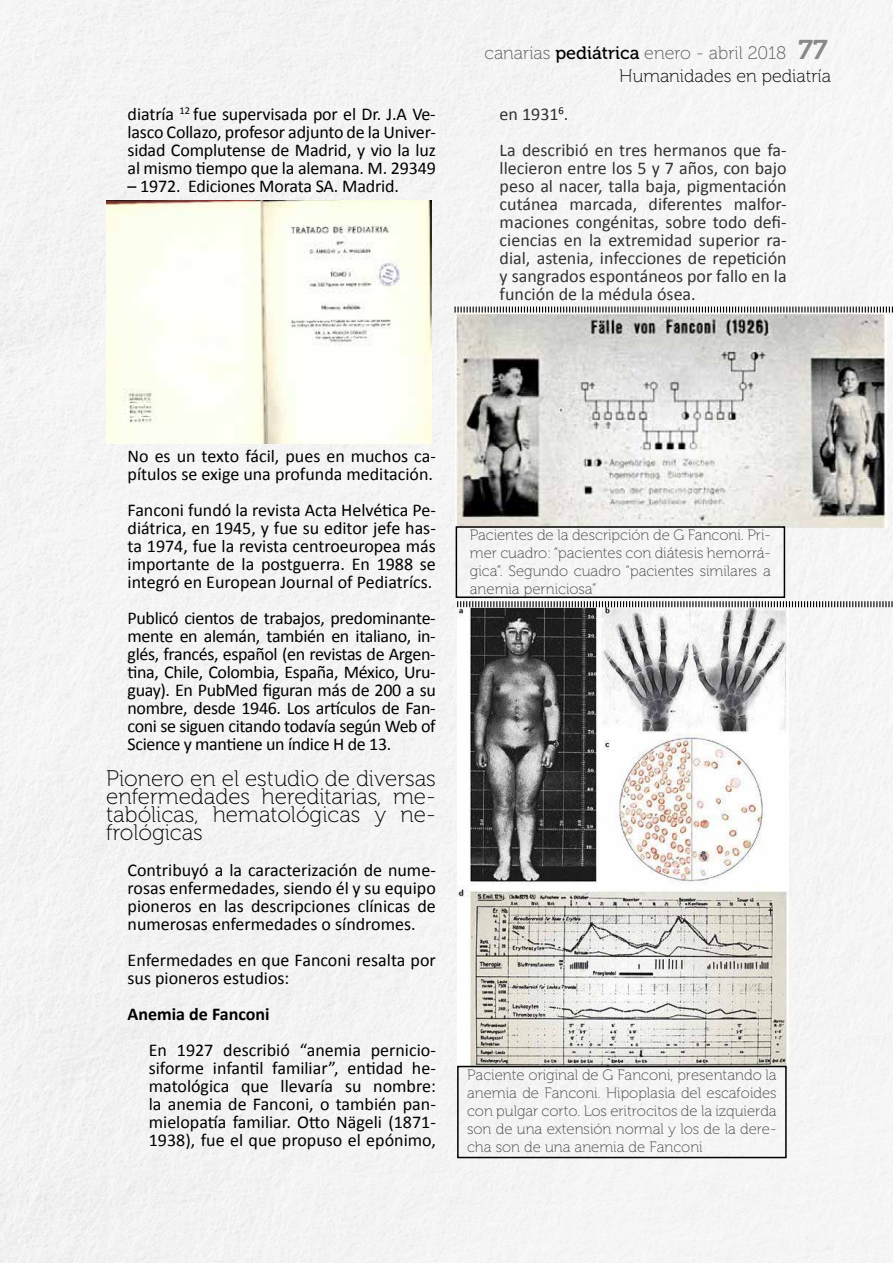
<style>
.page{position:relative;width:893px;height:1263px;background:#f4f4f4}
.page>*{position:absolute;margin:0;border:0;box-sizing:border-box;transform-origin:0 0}
.t1{font:22.5px/18px "Museo 100";color:#000;text-align:justify}
.t2{font:18px/18px "Calibri";color:#000;text-align:justify}
.t3{font:18px/18px "Calibri";color:#333}
.t4{font:18px "Museo 100";color:#58585a}
.t5{font:18px "Museo 100";color:#000}
.t6{font:700 18px "Calibri";color:#000}
.t7{font:15px/18px "Museo 100";color:#4b4b4d;text-align:justify}
.s1{font-family:"Museo 500";color:#000}
.s2{font-family:"Museo 700";font-size:27px;color:#87888a}
</style>
<div class="page">
<img style="left:107px;top:201px;width:324px;height:242px">
<img style="left:457px;top:607px;width:331px;height:459px">
<img style="left:456px;top:313px;width:430px;height:215px">
<div style="left:456px;top:527px;width:328px;height:70px;background:#f5f5f5"></div>
<div style="left:456px;top:526px;width:329px;height:72px;border:2px solid #000"></div>
<div style="left:458px;top:1066px;width:328px;height:91px;background:#f5f5f5"></div>
<div style="left:457px;top:1066px;width:330px;height:92px;border:2px solid #000"></div>
<svg style="left:454px;top:307px;width:439px;height:6px"></svg>
<svg style="left:457px;top:601px;width:436px;height:6px"></svg>
<p class="t2" style="left:128px;top:104px;width:310px">diatría <sup>12</sup> fue supervisada por el Dr. J.A Ve&shy;lasco Collazo, profesor adjunto de la Univer&shy;sidad Complutense de Madrid, y vio la luz al mismo tiempo que la alemana. M. 29349</p>
<p class="t2" style="left:128px;top:176px;width:273px">– 1972. Ediciones Morata SA. Madrid.</p>
<p class="t4" style="left:485px;top:43px;width:345px">canarias <span class="s1">pediátrica</span> enero - abril 2018 <span class="s2">77</span></p>
<p class="t5" style="left:619px;top:66px;width:213px">Humanidades en pediatría</p>
<p class="t3" style="left:500px;top:95px;width:288px;line-height:36px">en 1931<sup>6</sup>.<br>La describió en tres hermanos que fa-</p>
<p class="t3" style="left:500px;top:158px;width:289px;text-align:justify">llecieron entre los 5 y 7 años, con bajo peso al nacer, talla baja, pigmentación cutánea marcada, diferentes malfor&shy;maciones congénitas, sobre todo defi&shy;ciencias en la extremidad superior ra&shy;dial, astenia, infecciones de repetición y sangrados espontáneos por fallo en la función de la médula ósea.</p>
<p class="t2" style="left:128px;top:446px;width:310px">No es un texto fácil, pues en muchos ca&shy;pítulos se exige una profunda meditación.</p>
<p class="t2" style="left:128px;top:500px;width:310px">Fanconi fundó la revista Acta Helvética Pe&shy;diátrica, en 1945, y fue su editor jefe has&shy;ta 1974, fue la revista centroeuropea más importante de la postguerra. En 1988 se integró en European Journal of Pediatrícs.</p>
<p class="t2" style="left:128px;top:608px;width:310px">Publicó cientos de trabajos, predominante&shy;mente en alemán, también en italiano, in&shy;glés, francés, español (en revistas de Argen&shy;tina, Chile, Colombia, España, México, Uru&shy;guay). En PubMed figuran más de 200 a su nombre, desde 1946. Los artículos de Fan&shy;coni se siguen citando todavía según Web of Science y mantiene un índice H de 13.</p>
<p class="t1" style="left:106px;top:770px;width:331px">Pionero en el estudio de diversas enfermedades hereditarias, me&shy;tabólicas, hematológicas y ne&shy;frológicas</p>
<p class="t2" style="left:128px;top:860px;width:310px">Contribuyó a la caracterización de nume&shy;rosas enfermedades, siendo él y su equipo pioneros en las descripciones clínicas de numerosas enfermedades o síndromes.</p>
<p class="t2" style="left:128px;top:950px;width:310px">Enfermedades en que Fanconi resalta por sus pioneros estudios:</p>
<p class="t6" style="left:128px;top:1003px;width:143px">Anemia de Fanconi</p>
<p class="t2" style="left:149px;top:1040px;width:289px">En 1927 describió “anemia pernicio&shy;siforme infantil familiar”, entidad he&shy;matológica que llevaría su nombre: la anemia de Fanconi, o también pan&shy;mielopatía familiar. Otto Nägeli (1871- 1938), fue el que propuso el epónimo,</p>
<p class="t7" style="left:470px;top:526px;width:303px">Pacientes de la descripción de G Fanconi. Pri&shy;mer cuadro: “pacientes con diátesis hemorrá&shy;gica”. Segundo cuadro “pacientes similares a anemia perniciosa”</p>
<p class="t7" style="left:467px;top:1066px;width:311px">Paciente original de G Fanconi, presentando la anemia de Fanconi. Hipoplasia del escafoides con pulgar corto. Los eritrocitos de la izquierda son de una extensión normal y los de la dere&shy;cha son de una anemia de Fanconi</p>
</div>
